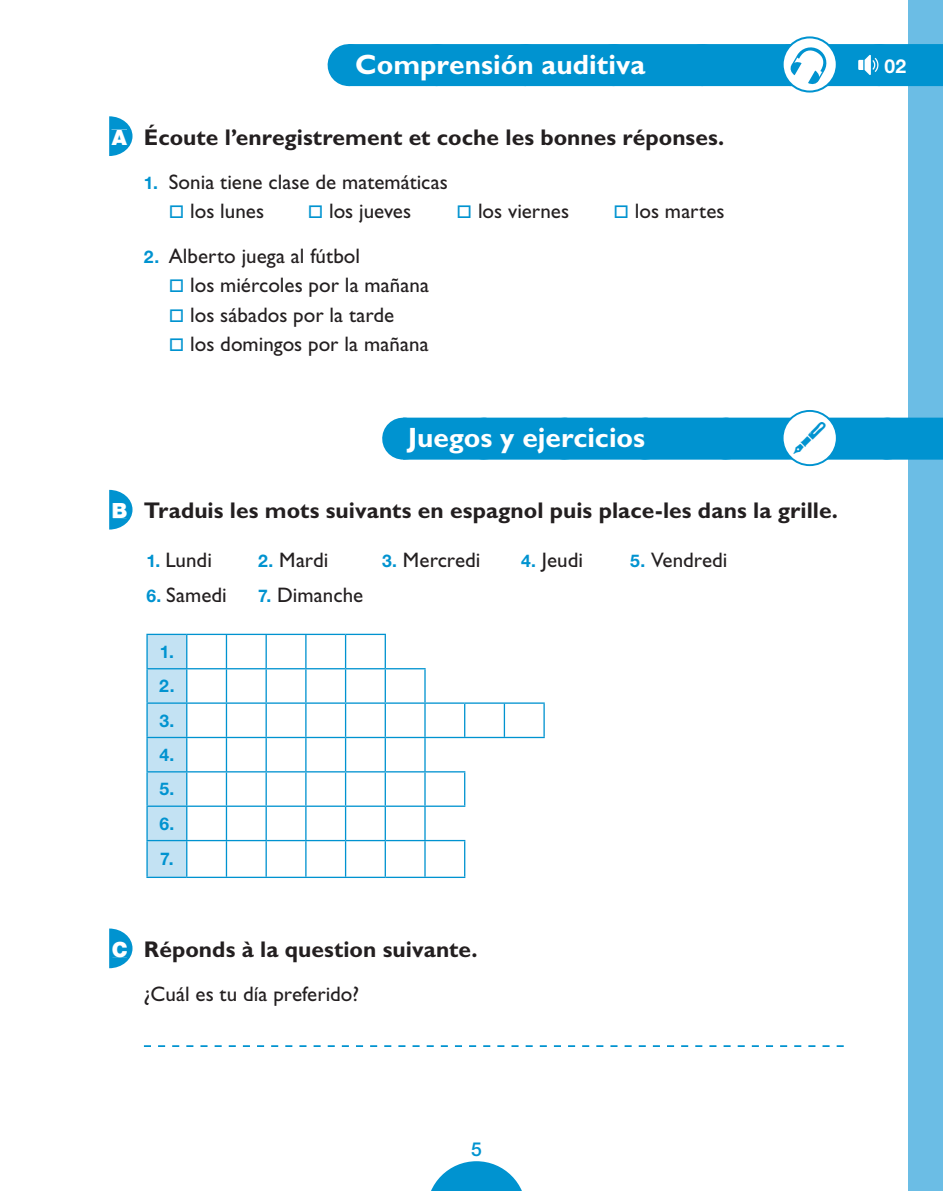
<style>
.page{position:relative;width:943px;height:1191px;background:#fff}
.page>*{position:absolute;margin:0;border:0;box-sizing:border-box;transform-origin:0 0}
.t1{font:700 28px "Gill Sans Std";color:#fff}
.t2{font:700 22.75px "Gill Sans Std";color:#231f20}
.t3{font:21px/29.4px "Gill Sans Std";color:#231f20}
.t4{font:900 21px "Helvetica Neue LT Std";color:#fff}
.t5{font:700 19.25px "Helvetica Neue LT Std";color:#fff}
.t6{font:500 19.25px "Helvetica Neue LT Std";color:#0093d0}
.t7{font:700 17.5px/34.5px "Helvetica Neue LT Std";color:#0093d0;text-align:justify}
.s1{font-family:"Helvetica Neue LT Std";font-weight:700;font-size:17.5px;color:#0093d0}
</style>
<div class="page">
<svg style="left:431px;top:1161px;width:91px;height:30px"></svg>
<div style="left:908px;top:0;width:35px;height:1191px;background:#6bbde5"></div>
<div style="left:348px;top:44px;width:595px;height:42px;background:#0093d0"></div>
<div style="left:403px;top:417px;width:540px;height:42px;background:#0093d0"></div>
<svg style="left:144px;top:1045px;width:699px;height:2px"></svg>
<div style="left:148px;top:635px;width:38px;height:241px;background:#c3e2f3"></div>
<hr style="left:226px;top:635px;width:1px;height:33px;background:#0093d0">
<hr style="left:265px;top:635px;width:2px;height:33px;background:#0093d0">
<hr style="left:305px;top:635px;width:1px;height:33px;background:#0093d0">
<hr style="left:146px;top:668px;width:120px;height:1px;background:#0093d0">
<hr style="left:226px;top:669px;width:1px;height:33px;background:#0093d0">
<hr style="left:266px;top:668px;width:40px;height:1px;background:#0093d0">
<hr style="left:265px;top:669px;width:2px;height:33px;background:#0093d0">
<hr style="left:306px;top:668px;width:39px;height:1px;background:#0093d0">
<hr style="left:305px;top:669px;width:1px;height:33px;background:#0093d0">
<hr style="left:345px;top:669px;width:1px;height:33px;background:#0093d0">
<hr style="left:146px;top:702px;width:120px;height:2px;background:#0093d0">
<hr style="left:226px;top:704px;width:1px;height:33px;background:#0093d0">
<hr style="left:266px;top:702px;width:40px;height:2px;background:#0093d0">
<hr style="left:265px;top:704px;width:2px;height:33px;background:#0093d0">
<hr style="left:306px;top:702px;width:39px;height:2px;background:#0093d0">
<hr style="left:305px;top:704px;width:1px;height:33px;background:#0093d0">
<hr style="left:345px;top:702px;width:40px;height:2px;background:#0093d0">
<hr style="left:345px;top:704px;width:1px;height:33px;background:#0093d0">
<hr style="left:384px;top:704px;width:2px;height:33px;background:#0093d0">
<hr style="left:464px;top:704px;width:1px;height:33px;background:#0093d0">
<hr style="left:504px;top:704px;width:1px;height:33px;background:#0093d0">
<hr style="left:146px;top:737px;width:120px;height:1px;background:#0093d0">
<hr style="left:226px;top:738px;width:1px;height:33px;background:#0093d0">
<hr style="left:266px;top:737px;width:40px;height:1px;background:#0093d0">
<hr style="left:265px;top:738px;width:2px;height:33px;background:#0093d0">
<hr style="left:306px;top:737px;width:39px;height:1px;background:#0093d0">
<hr style="left:305px;top:738px;width:1px;height:33px;background:#0093d0">
<hr style="left:345px;top:737px;width:40px;height:1px;background:#0093d0">
<hr style="left:345px;top:738px;width:1px;height:33px;background:#0093d0">
<hr style="left:146px;top:771px;width:120px;height:1px;background:#0093d0">
<hr style="left:226px;top:772px;width:1px;height:33px;background:#0093d0">
<hr style="left:266px;top:771px;width:40px;height:1px;background:#0093d0">
<hr style="left:265px;top:772px;width:2px;height:33px;background:#0093d0">
<hr style="left:306px;top:771px;width:39px;height:1px;background:#0093d0">
<hr style="left:305px;top:772px;width:1px;height:33px;background:#0093d0">
<hr style="left:345px;top:771px;width:40px;height:1px;background:#0093d0">
<hr style="left:345px;top:772px;width:1px;height:33px;background:#0093d0">
<hr style="left:146px;top:805px;width:120px;height:2px;background:#0093d0">
<hr style="left:226px;top:807px;width:1px;height:33px;background:#0093d0">
<hr style="left:266px;top:805px;width:40px;height:2px;background:#0093d0">
<hr style="left:265px;top:807px;width:2px;height:33px;background:#0093d0">
<hr style="left:306px;top:805px;width:39px;height:2px;background:#0093d0">
<hr style="left:305px;top:807px;width:1px;height:33px;background:#0093d0">
<hr style="left:146px;top:840px;width:120px;height:1px;background:#0093d0">
<hr style="left:226px;top:841px;width:1px;height:35px;background:#0093d0">
<hr style="left:266px;top:840px;width:40px;height:1px;background:#0093d0">
<hr style="left:265px;top:841px;width:2px;height:35px;background:#0093d0">
<hr style="left:306px;top:840px;width:39px;height:1px;background:#0093d0">
<hr style="left:305px;top:841px;width:1px;height:35px;background:#0093d0">
<hr style="left:345px;top:841px;width:1px;height:35px;background:#0093d0">
<hr style="left:187px;top:633px;width:158px;height:2px;background:#0093d0">
<hr style="left:187px;top:876px;width:198px;height:2px;background:#0093d0">
<hr style="left:146px;top:633px;width:41px;height:2px;background:#0093d0">
<hr style="left:146px;top:635px;width:2px;height:33px;background:#0093d0">
<hr style="left:186px;top:635px;width:1px;height:33px;background:#0093d0">
<hr style="left:146px;top:669px;width:2px;height:33px;background:#0093d0">
<hr style="left:186px;top:669px;width:1px;height:33px;background:#0093d0">
<hr style="left:146px;top:704px;width:2px;height:33px;background:#0093d0">
<hr style="left:186px;top:704px;width:1px;height:33px;background:#0093d0">
<hr style="left:146px;top:738px;width:2px;height:33px;background:#0093d0">
<hr style="left:186px;top:738px;width:1px;height:33px;background:#0093d0">
<hr style="left:146px;top:772px;width:2px;height:33px;background:#0093d0">
<hr style="left:186px;top:772px;width:1px;height:33px;background:#0093d0">
<hr style="left:146px;top:807px;width:2px;height:33px;background:#0093d0">
<hr style="left:186px;top:807px;width:1px;height:33px;background:#0093d0">
<hr style="left:146px;top:841px;width:2px;height:35px;background:#0093d0">
<hr style="left:186px;top:841px;width:1px;height:35px;background:#0093d0">
<hr style="left:146px;top:876px;width:41px;height:2px;background:#0093d0">
<hr style="left:345px;top:633px;width:41px;height:2px;background:#0093d0">
<hr style="left:345px;top:635px;width:1px;height:33px;background:#0093d0">
<hr style="left:384px;top:635px;width:2px;height:33px;background:#0093d0">
<hr style="left:345px;top:668px;width:40px;height:1px;background:#0093d0">
<hr style="left:425px;top:702px;width:39px;height:2px;background:#0093d0">
<hr style="left:424px;top:704px;width:1px;height:33px;background:#0093d0">
<hr style="left:464px;top:702px;width:81px;height:2px;background:#0093d0">
<hr style="left:543px;top:704px;width:2px;height:33px;background:#0093d0">
<hr style="left:425px;top:737px;width:120px;height:1px;background:#0093d0">
<hr style="left:385px;top:668px;width:40px;height:1px;background:#0093d0">
<hr style="left:384px;top:669px;width:2px;height:33px;background:#0093d0">
<hr style="left:424px;top:669px;width:1px;height:33px;background:#0093d0">
<hr style="left:385px;top:702px;width:40px;height:2px;background:#0093d0">
<hr style="left:384px;top:772px;width:2px;height:33px;background:#0093d0">
<hr style="left:384px;top:841px;width:2px;height:35px;background:#0093d0">
<hr style="left:385px;top:876px;width:40px;height:2px;background:#0093d0">
<hr style="left:345px;top:805px;width:40px;height:2px;background:#0093d0">
<hr style="left:345px;top:807px;width:1px;height:33px;background:#0093d0">
<hr style="left:345px;top:840px;width:40px;height:1px;background:#0093d0">
<hr style="left:385px;top:737px;width:40px;height:1px;background:#0093d0">
<hr style="left:384px;top:738px;width:2px;height:33px;background:#0093d0">
<hr style="left:424px;top:738px;width:1px;height:33px;background:#0093d0">
<hr style="left:385px;top:771px;width:80px;height:1px;background:#0093d0">
<hr style="left:424px;top:772px;width:1px;height:33px;background:#0093d0">
<hr style="left:464px;top:772px;width:1px;height:33px;background:#0093d0">
<hr style="left:425px;top:805px;width:40px;height:2px;background:#0093d0">
<hr style="left:425px;top:840px;width:40px;height:1px;background:#0093d0">
<hr style="left:424px;top:841px;width:1px;height:35px;background:#0093d0">
<hr style="left:464px;top:841px;width:1px;height:35px;background:#0093d0">
<hr style="left:425px;top:876px;width:40px;height:2px;background:#0093d0">
<hr style="left:385px;top:805px;width:40px;height:2px;background:#0093d0">
<hr style="left:384px;top:807px;width:2px;height:33px;background:#0093d0">
<hr style="left:424px;top:807px;width:1px;height:33px;background:#0093d0">
<hr style="left:385px;top:840px;width:40px;height:1px;background:#0093d0">
<svg style="left:782px;top:37px;width:54px;height:55px"></svg>
<div style="left:781px;top:36px;width:56px;height:57px;border:2px solid #0093d0;border-radius:50%"></div>
<svg style="left:441px;top:44px;width:467px;height:42px"></svg>
<svg style="left:109px;top:116px;width:23px;height:40px"></svg>
<div style="left:111px;top:130px;width:16px;height:15px;background:#0093d0"></div>
<svg style="left:782px;top:411px;width:54px;height:54px"></svg>
<div style="left:781px;top:410px;width:56px;height:56px;border:2px solid #0093d0;border-radius:50%"></div>
<svg style="left:109px;top:490px;width:23px;height:39px"></svg>
<div style="left:113px;top:503px;width:14px;height:15px;background:#0093d0"></div>
<svg style="left:109px;top:928px;width:23px;height:40px"></svg>
<div style="left:112px;top:941px;width:15px;height:16px;background:#0093d0"></div>
<svg style="left:483px;top:417px;width:443px;height:42px"></svg>
<h1 class="t1" style="left:355px;top:54px;width:291px">Comprensión auditiva</h1>
<p class="t5" style="left:884px;top:59px;width:23px">02</p>
<p class="t4" style="left:112px;top:129px;width:17px">A</p>
<p class="t2" style="left:144px;top:129px;width:582px">Écoute l’enregistrement et coche les bonnes réponses.</p>
<p class="t3" style="left:190px;top:169px;width:259px;text-indent:-46px"><span class="s1">1.</span> Sonia tiene clase de matemáticas los lunes</p>
<p class="t3" style="left:329px;top:199px;width:83px">los jueves</p>
<p class="t3" style="left:478px;top:199px;width:93px">los viernes</p>
<p class="t3" style="left:635px;top:199px;width:91px">los martes</p>
<p class="t3" style="left:190px;top:243px;width:240px;text-indent:-46px"><span class="s1">2.</span> Alberto juega al fútbol<br>los miércoles por la mañana los sábados por la tarde<br>los domingos por la mañana</p>
<h1 class="t1" style="left:408px;top:428px;width:239px">Juegos y ejercicios</h1>
<p class="t4" style="left:112px;top:503px;width:17px">B</p>
<p class="t2" style="left:144px;top:502px;width:695px">Traduis les mots suivants en espagnol puis place-les dans la grille.</p>
<p class="t3" style="left:146px;top:548px;width:67px"><span class="s1">1.</span> Lundi</p>
<p class="t3" style="left:258px;top:548px;width:72px"><span class="s1">2.</span> Mardi</p>
<p class="t3" style="left:382px;top:548px;width:100px"><span class="s1">3.</span> Mercredi</p>
<p class="t3" style="left:521px;top:548px;width:63px"><span class="s1">4.</span> Jeudi</p>
<p class="t3" style="left:630px;top:548px;width:99px"><span class="s1">5.</span> Vendredi</p>
<p class="t3" style="left:146px;top:582px;width:82px"><span class="s1">6.</span> Samedi</p>
<p class="t3" style="left:258px;top:582px;width:107px"><span class="s1">7.</span> Dimanche</p>
<p class="t7" style="left:159px;top:636px;width:17px">1.<br>2.<br>3.<br>4.<br>5.<br>6.<br>7.</p>
<p class="t4" style="left:112px;top:941px;width:17px">C</p>
<p class="t2" style="left:144px;top:941px;width:335px">Réponds à la question suivante.</p>
<p class="t3" style="left:144px;top:981px;width:217px">¿Cuál es tu día preferido?</p>
<p class="t6" style="left:471px;top:1142px;width:12px">5</p>
</div>
